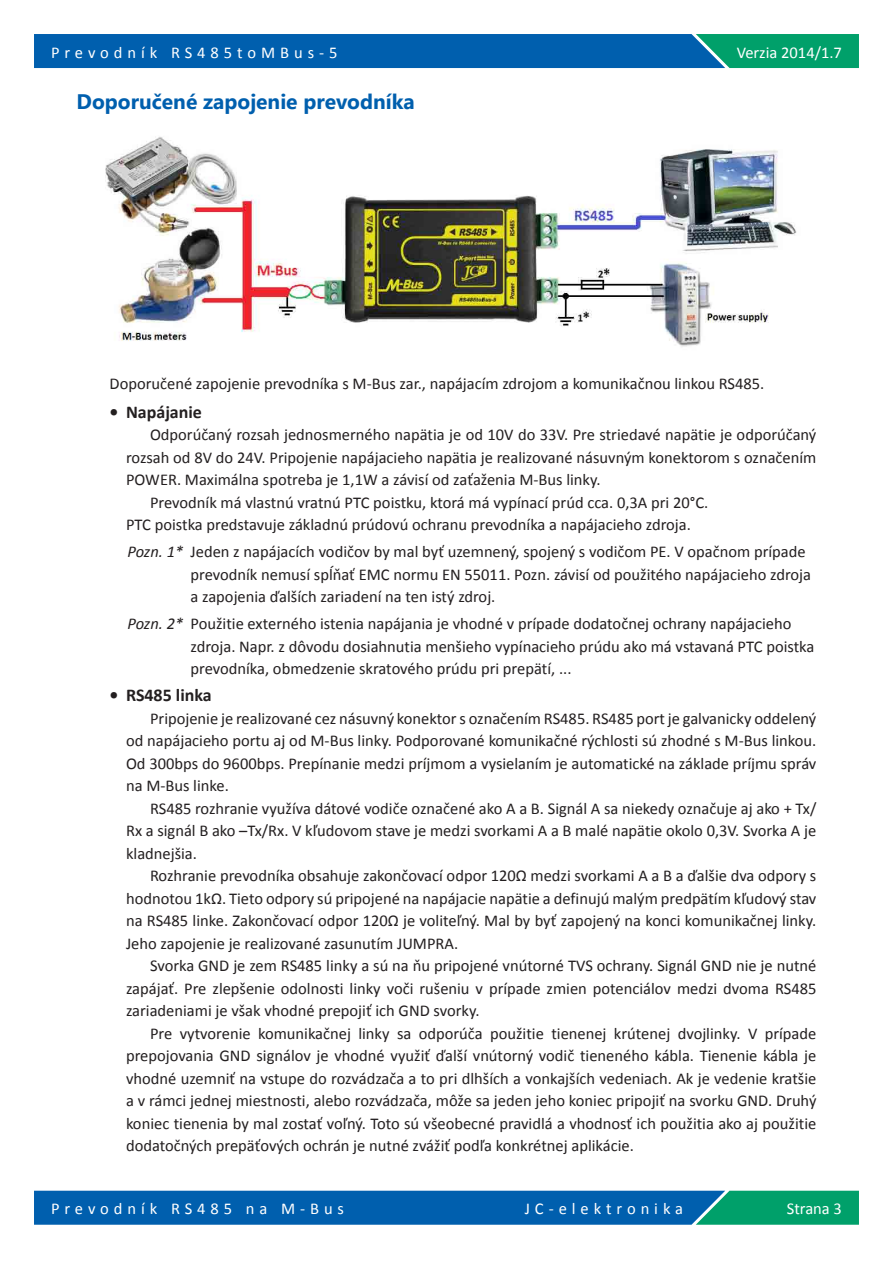
<style>
.page{position:relative;width:893px;height:1263px;background:#fff}
.page>*{position:absolute;margin:0;border:0;box-sizing:border-box;transform-origin:0 0}
.Heading-3-top{font:700 21px "Segoe UI";color:#005fae}
.Bullet-1{font:700 18px "Calibri";color:#231f20}
.Paragraph-2-indented{font:16.5px/22.5px "Calibri";color:#231f20;text-align:justify}
.Note-1{font:16.5px/22.5px "Calibri";color:#231f20}
.Picture-descriptions{font:16.5px "Calibri";color:#231f20}
.Paragraph-2{font:16.5px "Calibri";color:#231f20}
.t1{font:16.5px "Calibri";letter-spacing:.3em;color:#fff}
.t2{font:16.5px "Calibri";color:#fff}
.s1{font-style:italic}
</style>
<div class="page">
<svg style="left:34px;top:34px;width:825px;height:34px;background:#026ba2"></svg>
<svg style="left:34px;top:1191px;width:825px;height:34px;background:#036ca3"></svg>
<img style="left:105px;top:137px;width:692px;height:210px">
<p class="t1" style="left:51px;top:42px;width:288px">Prevodník RS485toMBus-5</p>
<p class="t2" style="left:737px;top:42px;width:107px">Verzia 2014/1.7</p>
<p class="Heading-3-top" style="left:77px;top:86px;width:340px">Doporučené zapojenie prevodníka</p>
<p class="Picture-descriptions" style="left:110px;top:373px;width:656px">Doporučené zapojenie prevodníka s M-Bus zar., napájacím zdrojom a komunikačnou linkou RS485.</p>
<p class="Bullet-1" style="left:110px;top:400px;width:94px">• Napájanie</p>
<p class="Paragraph-2-indented" style="left:126px;top:423px;width:692px;text-indent:24px">Odporúčaný rozsah jednosmerného napätia je od 10V do 33V. Pre striedavé napätie je odporúčaný rozsah od 8V do 24V. Pripojenie napájacieho napätia je realizované násuvným konektorom s označením POWER. Maximálna spotreba je 1,1W a závisí od zaťaženia M-Bus linky.</p>
<p class="Paragraph-2-indented" style="left:150px;top:491px;width:560px">Prevodník má vlastnú vratnú PTC poistku, ktorá má vypínací prúd cca. 0,3A pri 20°C.</p>
<p class="Paragraph-2" style="left:126px;top:514px;width:566px">PTC poistka predstavuje základnú prúdovú ochranu prevodníka a napájacieho zdroja.</p>
<p class="Note-1" style="left:191px;top:540px;width:622px;text-indent:-63px"><span class="s1">Pozn. 1*</span> Jeden z napájacích vodičov by mal byť uzemnený, spojený s vodičom PE. V opačnom prípade prevodník nemusí spĺňať EMC normu EN 55011. Pozn. závisí od použitého napájacieho zdroja a zapojenia ďalších zariadení na ten istý zdroj.</p>
<p class="Note-1" style="left:191px;top:612px;width:625px;text-indent:-63px"><span class="s1">Pozn. 2*</span> Použitie externého istenia napájania je vhodné v prípade dodatočnej ochrany napájacieho zdroja. Napr. z dôvodu dosiahnutia menšieho vypínacieho prúdu ako má vstavaná PTC poistka prevodníka, obmedzenie skratového prúdu pri prepätí, ...</p>
<p class="Bullet-1" style="left:110px;top:684px;width:104px">• RS485 linka</p>
<p class="Paragraph-2-indented" style="left:126px;top:707px;width:692px;text-indent:24px">Pripojenie je realizované cez násuvný konektor s označením RS485. RS485 port je galvanicky oddelený od napájacieho portu aj od M-Bus linky. Podporované komunikačné rýchlosti sú zhodné s M-Bus linkou.<br>Od 300bps do 9600bps. Prepínanie medzi príjmom a vysielaním je automatické na základe príjmu správ na M-Bus linke.</p>
<p class="Paragraph-2-indented" style="left:126px;top:797px;width:692px;text-indent:24px">RS485 rozhranie využíva dátové vodiče označené ako A a B. Signál A sa niekedy označuje aj ako + Tx/ Rx a signál B ako –Tx/Rx. V kľudovom stave je medzi svorkami A a B malé napätie okolo 0,3V. Svorka A je kladnejšia.</p>
<p class="Paragraph-2-indented" style="left:126px;top:864px;width:692px;text-indent:24px">Rozhranie prevodníka obsahuje zakončovací odpor 120Ω medzi svorkami A a B a ďalšie dva odpory s hodnotou 1kΩ. Tieto odpory sú pripojené na napájacie napätie a definujú malým predpätím kľudový stav na RS485 linke. Zakončovací odpor 120Ω je voliteľný. Mal by byť zapojený na konci komunikačnej linky.<br>Jeho zapojenie je realizované zasunutím JUMPRA.</p>
<p class="Paragraph-2-indented" style="left:126px;top:954px;width:692px;text-indent:24px">Svorka GND je zem RS485 linky a sú na ňu pripojené vnútorné TVS ochrany. Signál GND nie je nutné zapájať. Pre zlepšenie odolnosti linky voči rušeniu v prípade zmien potenciálov medzi dvoma RS485 zariadeniami je však vhodné prepojiť ich GND svorky.</p>
<p class="Paragraph-2-indented" style="left:126px;top:1022px;width:692px;text-indent:24px">Pre vytvorenie komunikačnej linky sa odporúča použitie tienenej krútenej dvojlinky. V prípade prepojovania GND signálov je vhodné využiť ďalší vnútorný vodič tieneného kábla. Tienenie kábla je vhodné uzemniť na vstupe do rozvádzača a to pri dlhších a vonkajších vedeniach. Ak je vedenie kratšie a v rámci jednej miestnosti, alebo rozvádzača, môže sa jeden jeho koniec pripojiť na svorku GND. Druhý koniec tienenia by mal zostať voľný. Toto sú všeobecné pravidlá a vhodnosť ich použitia ako aj použitie dodatočných prepäťových ochrán je nutné zvážiť podľa konkrétnej aplikácie.</p>
<p class="t1" style="left:51px;top:1198px;width:295px">Prevodník RS485 na M-Bus</p>
<p class="t1" style="left:525px;top:1198px;width:160px">JC-elektronika</p>
<p class="t1" style="left:787px;top:1198px;width:57px">Strana 3</p>
</div>
